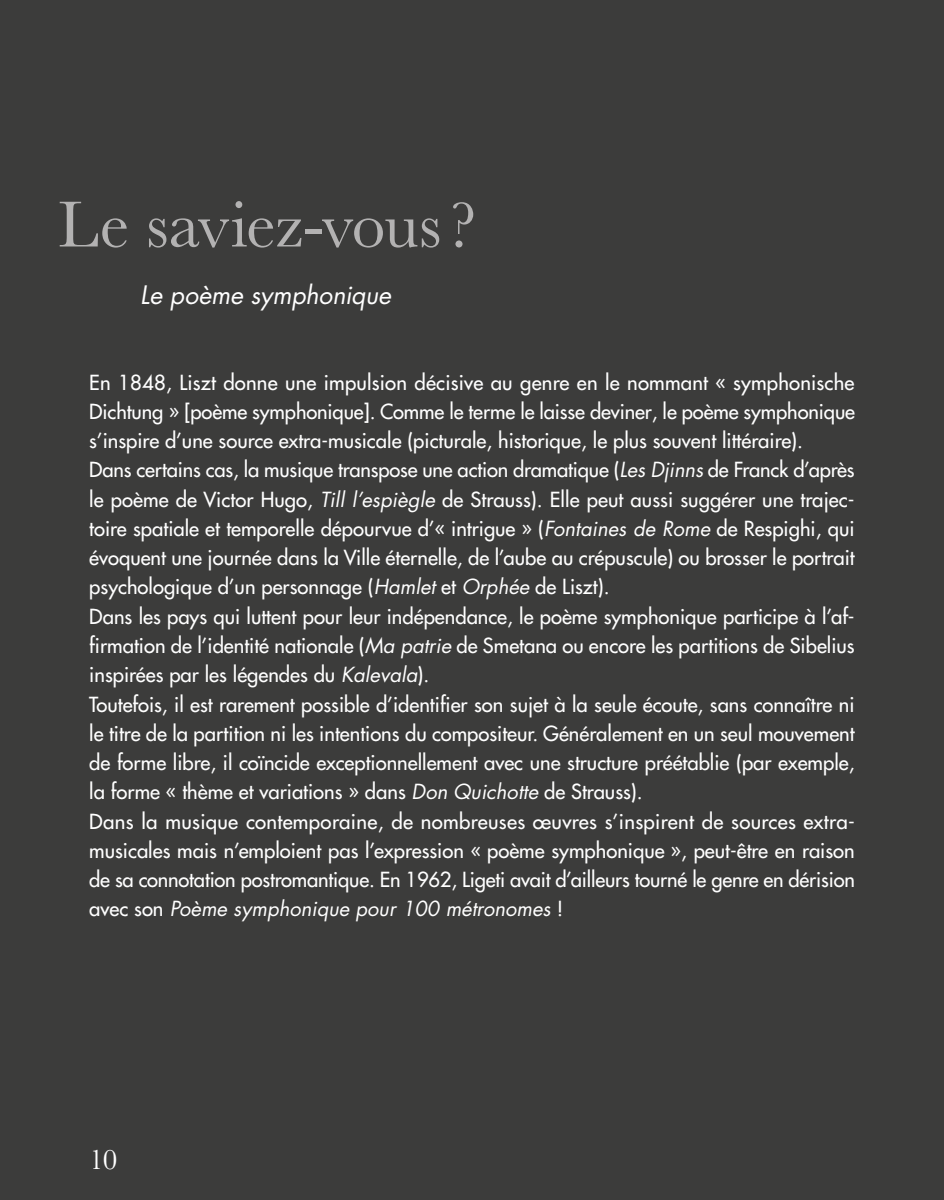
<style>
.page{position:relative;width:944px;height:1200px;background:#fff}
.page>*{position:absolute;margin:0;border:0;box-sizing:border-box;transform-origin:0 0}
.t1{font:67.5px "Baskerville MT Pro";letter-spacing:-.01em;color:#b3b2b2}
.t2{font:29.25px "Baskerville MT Pro";color:#fff}
._05_00_TITRE_le_savi{font:italic 24.75px "Futura LTW1 G";letter-spacing:-.005em;color:#fff}
._05_01_TEXTE_le_savi{font:500 20.25px/29.2px "Futura LTW1 G";color:#fff;text-align:justify}
.s1{font-weight:400;font-style:italic}
</style>
<div class="page">
<div style="left:0;top:0;width:944px;height:1199px;background:#3c3c3b"></div>
<h1 class="t1" style="left:58px;top:185px;width:420px">Le saviez-vous?</h1>
<p class="_05_00_TITRE_le_savi" style="left:140px;top:274px;width:252px">Le poème symphonique</p>
<p class="_05_01_TEXTE_le_savi" style="left:89px;top:365px;width:767px">En 1848, Liszt donne une impulsion décisive au genre en le nommant « symphonische Dichtung » [poème symphonique]. Comme le terme le laisse deviner, le poème symphonique s’inspire d’une source extra-musicale (picturale, historique, le plus souvent littéraire).</p>
<p class="_05_01_TEXTE_le_savi" style="left:89px;top:453px;width:767px">Dans certains cas, la musique transpose une action dramatique (<span class="s1">Les Djinns</span> de Franck d’après le poème de Victor Hugo, <span class="s1">Till l’espiègle</span> de Strauss). Elle peut aussi suggérer une trajec&shy;toire spatiale et temporelle dépourvue d’« intrigue » (<span class="s1">Fontaines de Rome</span> de Respighi, qui évoquent une journée dans la Ville éternelle, de l’aube au crépuscule) ou brosser le portrait psychologique d’un personnage (<span class="s1">Hamlet</span> et <span class="s1">Orphée</span> de Liszt).</p>
<p class="_05_01_TEXTE_le_savi" style="left:89px;top:599px;width:767px">Dans les pays qui luttent pour leur indépendance, le poème symphonique participe à l’af&shy;firmation de l’identité nationale (<span class="s1">Ma patrie</span> de Smetana ou encore les partitions de Sibelius inspirées par les légendes du <span class="s1">Kalevala</span>).</p>
<p class="_05_01_TEXTE_le_savi" style="left:89px;top:687px;width:767px">Toutefois, il est rarement possible d’identifier son sujet à la seule écoute, sans connaître ni le titre de la partition ni les intentions du compositeur. Généralement en un seul mouvement de forme libre, il coïncide exceptionnellement avec une structure préétablie (par exemple, la forme « thème et variations » dans <span class="s1">Don Quichotte</span> de Strauss).</p>
<p class="_05_01_TEXTE_le_savi" style="left:89px;top:804px;width:767px">Dans la musique contemporaine, de nombreuses œuvres s’inspirent de sources extra&shy;musicales mais n’emploient pas l’expression « poème symphonique », peut-être en raison de sa connotation postromantique. En 1962, Ligeti avait d’ailleurs tourné le genre en dérision avec son <span class="s1">Poème symphonique pour 100 métronomes</span> !</p>
<h2 class="t2" style="left:89px;top:1142px;width:30px">10</h2>
</div>
